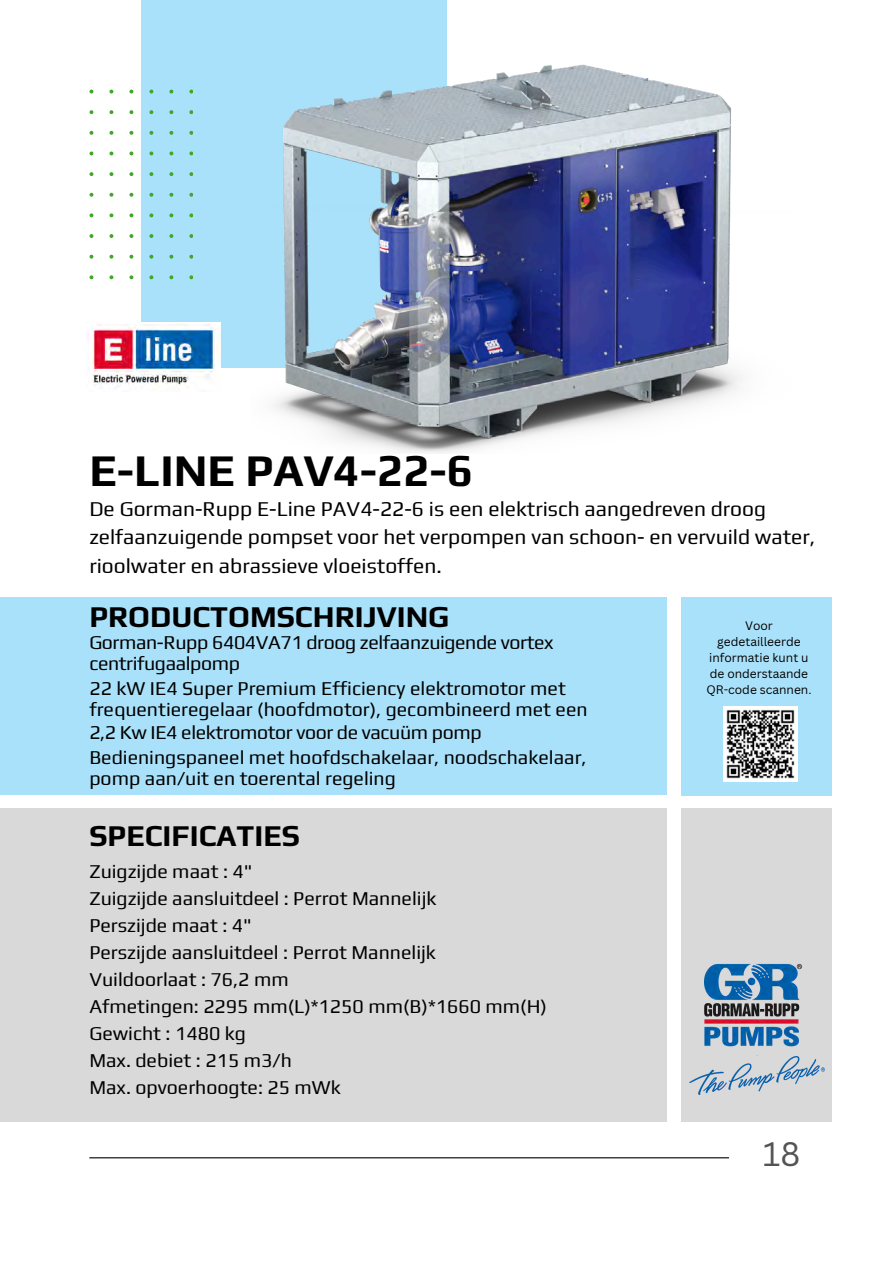
<style>
.page{position:relative;width:894px;height:1264px;background:#fff}
.page>*{position:absolute;margin:0;border:0;box-sizing:border-box;transform-origin:0 0}
.t1{font:700 45px "Play";color:#000}
.t2{font:33px "Canva Sans";color:#545454}
.t3{font:700 30px "Play";color:#000}
.t4{font:21px/28.2px "Play";color:#000}
.t5{font:19.5px/27px "Play";color:#000}
.t6{font:19.5px/21.3px "Play";letter-spacing:-.02em;color:#000}
.t7{font:12px/16px "Canva Sans";color:#000;text-align:center}
</style>
<div class="page">
<div style="left:141px;top:0;width:305px;height:367px;background:#aae1fa"></div>
<img style="left:251px;top:58px;width:491px;height:395px">
<svg style="left:89px;top:90px;width:104px;height:189px"></svg>
<hr style="left:89px;top:1157px;width:639px;height:1px;background:#000">
<div style="left:681px;top:807px;width:150px;height:314px;background:#d9d9d9"></div>
<div style="left:0;top:807px;width:666px;height:314px;background:#d9d9d9"></div>
<div style="left:681px;top:597px;width:150px;height:198px;background:#aae1fa"></div>
<img style="left:87px;top:322px;width:134px;height:70px">
<img style="left:689px;top:1055px;width:135px;height:39px">
<img style="left:704px;top:963px;width:99px;height:84px">
<img style="left:723px;top:707px;width:74px;height:74px">
<div style="left:0;top:597px;width:666px;height:198px;background:#aae1fa"></div>
<p class="t1" style="left:89px;top:444px;width:385px">E-LINE PAV4-22-6</p>
<h1 class="t4" style="left:89px;top:494px;width:727px">De Gorman-Rupp E-Line PAV4-22-6 is een elektrisch aangedreven droog zelfaanzuigende pompset voor het verpompen van schoon- en vervuild water, rioolwater en abrassieve vloeistoffen.</h1>
<p class="t3" style="left:89px;top:598px;width:361px">PRODUCTOMSCHRIJVING</p>
<p class="t6" style="left:89px;top:631px;width:465px">Gorman-Rupp 6404VA71 droog zelfaanzuigende vortex centrifugaalpomp</p>
<h2 class="t5" style="left:89px;top:678px;width:499px;line-height:20.2px">22 kW IE4 Super Premium Efficiency elektromotor met frequentieregelaar (hoofdmotor), gecombineerd met een</h2>
<h3 class="t5" style="left:89px;top:747px;width:498px;line-height:20.2px">Bedieningspaneel met hoofdschakelaar, noodschakelaar, pomp aan/uit en toerental regeling</h3>
<p class="t6" style="left:89px;top:721px;width:394px">2,2 Kw IE4 elektromotor voor de vacuüm pomp</p>
<h3 class="t3" style="left:89px;top:817px;width:212px">SPECIFICATIES</h3>
<h2 class="t5" style="left:89px;top:857px;width:459px">Zuigzijde maat : 4"<br>Zuigzijde aansluitdeel : Perrot Mannelijk<br>Perszijde maat : 4"<br>Perszijde aansluitdeel : Perrot Mannelijk<br>Vuildoorlaat : 76,2 mm<br>Afmetingen: 2295 mm(L)*1250 mm(B)*1660 mm(H)<br>Gewicht : 1480 kg<br>Max. debiet : 215 m3/h<br>Max. opvoerhoogte: 25 mWk</h2>
<h3 class="t7" style="left:706px;top:617px;width:107px">Voor gedetailleerde informatie kunt u de onderstaande<br>QR-code scannen.</h3>
<h3 class="t2" style="left:762px;top:1130px;width:39px">18</h3>
</div>
